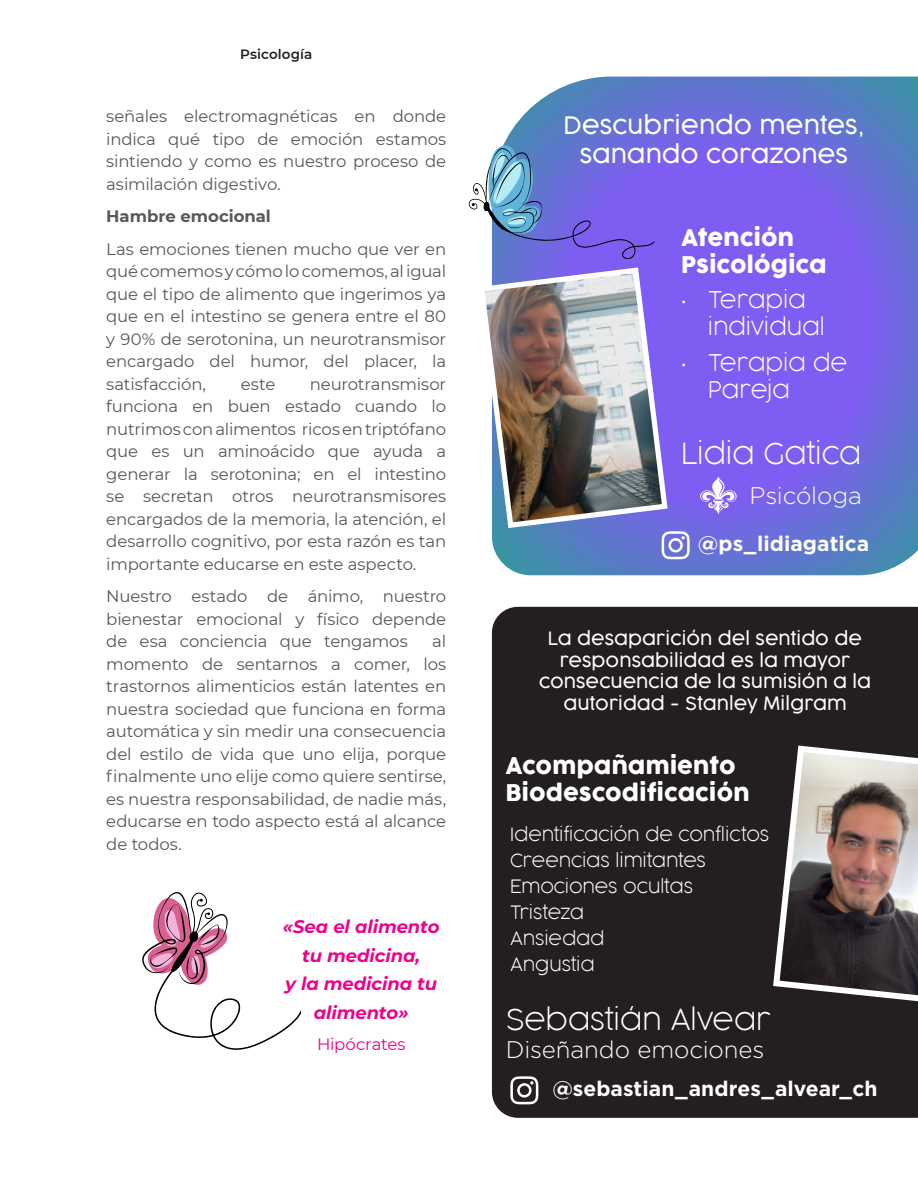
<style>
.page{position:relative;width:918px;height:1188px;background:#fff}
.page>*{position:absolute;margin:0;border:0;box-sizing:border-box;transform-origin:0 0}
.t1{font:200 28.5px "COCOGOOSE";letter-spacing:-.01em;color:#fff}
.t2{font:300 24px/28.8px "Cocogoose";letter-spacing:.005em;color:#fff;text-align:center}
.t3{font:300 24px "Gotham HTF";letter-spacing:-.005em;color:#fff}
.t4{font:22.5px/27px "Cocogoose";letter-spacing:.005em;color:#fff}
.t5{font:200 22.5px/27px "COCOGOOSE";letter-spacing:-.005em;color:#fff}
.t6{font:700 21px "Gotham HTF";color:#fff}
.t7{font:300 18px/21.6px "Cocogoose";letter-spacing:.005em;color:#fff;text-align:center}
.t8{font:200 18px "COCOGOOSE";letter-spacing:-.005em;color:#fff}
.t9{font:italic 700 18px/28.5px "Montserrat";letter-spacing:-.005em;color:#ed028c;text-align:center}
.t10{font:200 18px "COCOGOOSE";letter-spacing:-.025em;color:#fff}
.t11{font:16.5px/22.5px "Montserrat";letter-spacing:-.005em;color:#57585a;text-align:justify}
.t12{font:700 16.5px "Montserrat";color:#57585a}
.t13{font:16.5px "Montserrat";letter-spacing:-.01em;color:#ed028c}
.t14{font:600 13.5px "Montserrat";letter-spacing:.005em;color:#231f20}
</style>
<div class="page">
<div style="left:492px;top:607px;width:426px;height:511px;background:#231f20"></div>
<svg style="left:492px;top:77px;width:426px;height:498px;background:#726de0"></svg>
<img style="left:484px;top:265px;width:186px;height:266px">
<svg style="left:770px;top:742px;width:148px;height:267px;background:#756a67"></svg>
<svg style="left:698px;top:476px;width:41px;height:39px"></svg>
<svg style="left:662px;top:531px;width:28px;height:28px"></svg>
<svg style="left:510px;top:1076px;width:28px;height:28px"></svg>
<svg style="left:469px;top:142px;width:186px;height:118px;background:#7d81db"></svg>
<svg style="left:142px;top:892px;width:158px;height:158px"></svg>
<p class="t14" style="left:240px;top:45px;width:74px">Psicología</p>
<p class="t11" style="left:106px;top:105px;width:341px">señales electromagnéticas en donde indica qué tipo de emoción estamos sintiendo y como es nuestro proceso de asimilación digestivo.</p>
<p class="t12" style="left:106px;top:205px;width:166px">Hambre emocional</p>
<p class="t11" style="left:106px;top:237px;width:341px">Las emociones tienen mucho que ver en qué comemos y cómo lo comemos, al igual que el tipo de alimento que ingerimos ya que en el intestino se genera entre el 80 y 90% de serotonina, un neurotransmisor encargado del humor, del placer, la satisfacción,</p>
<p class="t11" style="left:106px;top:372px;width:341px;text-indent:204px">neurotransmisor funciona en buen estado cuando lo nutrimos con alimentos ricos en triptófano que es un aminoácido que ayuda a generar la serotonina; en el intestino se secretan otros neurotransmisores encargados de la memoria, la atención, el desarrollo cognitivo, por esta razón es tan importante educarse en este aspecto.</p>
<p class="t11" style="left:106px;top:585px;width:341px">Nuestro estado de ánimo, nuestro bienestar emocional y físico depende de esa conciencia que tengamos</p>
<p class="t11" style="left:241px;top:372px;width:36px">este</p>
<p class="t11" style="left:106px;top:630px;width:341px;text-indent:326px">al momento de sentarnos a comer, los trastornos alimenticios están latentes en nuestra sociedad que funciona en forma automática y sin medir una consecuencia del estilo de vida que uno elija, porque finalmente uno elije como quiere sentirse, es nuestra responsabilidad, de nadie más, educarse en todo aspecto está al alcance de todos.</p>
<p class="t9" style="left:283px;top:912px;width:158px">«Sea el alimento tu medicina,<br>y la medicina tu alimento»</p>
<p class="t13" style="left:317px;top:1032px;width:90px">Hipócrates</p>
<p class="t2" style="left:563px;top:110px;width:303px">Descubriendo mentes, sanando corazones</p>
<p class="t4" style="left:681px;top:225px;width:147px">Atención<br>Psicológica</p>
<p class="t5" style="left:708px;top:286px;width:118px;text-indent:-27px">• Terapia individual</p>
<p class="t5" style="left:708px;top:348px;width:141px;text-indent:-27px">• Terapia de<br>Pareja</p>
<p class="t1" style="left:681px;top:434px;width:182px">Lidia Gatica</p>
<p class="t3" style="left:749px;top:483px;width:114px">Psicóloga</p>
<p class="t6" style="left:698px;top:531px;width:173px">@ps_lidiagatica</p>
<p class="t7" style="left:539px;top:628px;width:333px">La desaparición del sentido de responsabilidad es la mayor consecuencia de la sumisión a la autoridad - Stanley Milgram</p>
<p class="t4" style="left:506px;top:754px;width:246px">Acompañamiento<br>Biodescodificación</p>
<p class="t8" style="left:510px;top:822px;width:261px">Identificación de conflictos</p>
<p class="t8" style="left:510px;top:848px;width:198px">Creencias limitantes</p>
<p class="t8" style="left:510px;top:874px;width:185px">Emociones ocultas</p>
<p class="t10" style="left:510px;top:900px;width:75px">Tristeza</p>
<p class="t8" style="left:510px;top:926px;width:96px">Ansiedad</p>
<p class="t8" style="left:510px;top:951px;width:86px">Angustia</p>
<p class="t1" style="left:506px;top:999px;width:267px">Sebastián Alvear</p>
<p class="t3" style="left:506px;top:1036px;width:260px">Diseñando emociones</p>
<p class="t6" style="left:552px;top:1076px;width:327px">@sebastian_andres_alvear_ch</p>
</div>
